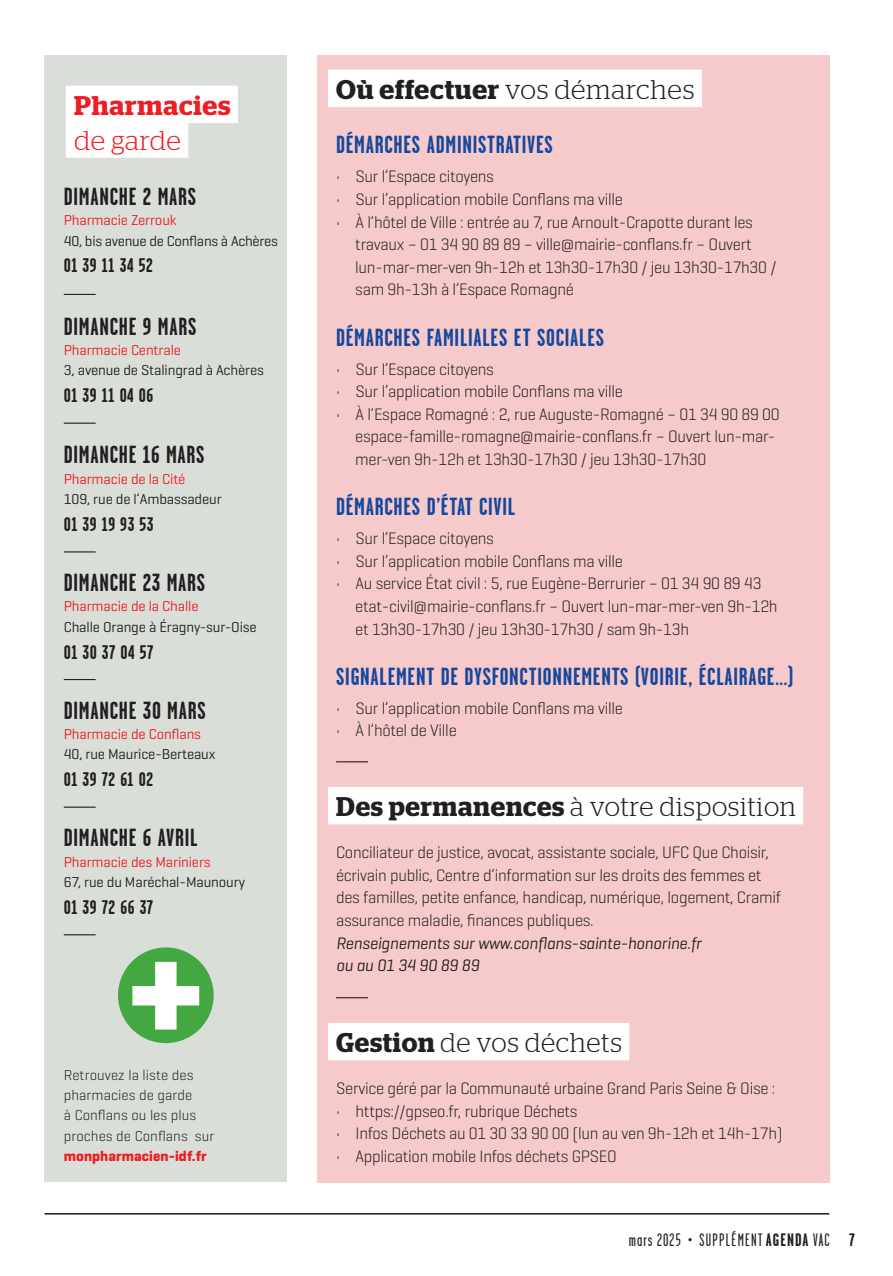
<style>
.page{position:relative;width:893px;height:1276px;background:#fff}
.page>*{position:absolute;margin:0;border:0;box-sizing:border-box;transform-origin:0 0}
.t1{font:300 27px "Stag";letter-spacing:.02em;color:#231f20}
.t2{font:600 27px "Stag";letter-spacing:.03em;color:#ee1d23}
.t3{font:300 27px "Stag";letter-spacing:.02em;color:#ee1d23}
.t4{font:700 24.75px "Garage Gothic";letter-spacing:.03em;color:#15489e}
.t5{font:700 24.75px "Garage Gothic";letter-spacing:.03em;color:#231f20}
.t6{font:700 19.8px "Garage Gothic";letter-spacing:.03em;color:#231f20}
.t7{font:18px "Garage Gothic FB";letter-spacing:.075em;color:#231f20}
.t8{font:300 16.88px/22.5px "Geogrotesque";letter-spacing:-.015em;color:#231f20}
.t9{font:italic 16.88px/22.5px "Geogrotesque";letter-spacing:-.01em;color:#231f20}
.t10{font:14.62px "Geogrotesque";letter-spacing:-.01em;color:#231f20}
.t11{font:14.62px "Geogrotesque";letter-spacing:-.01em;color:#ee1d23}
.t12{font:300 14.62px/20.2px "Geogrotesque";letter-spacing:.005em;color:#231f20}
.t13{font:700 14.62px "Geogrotesque";letter-spacing:.005em;color:#ee1d23}
.s1{font-weight:600}
.s2{font-family:"Garage Gothic";font-weight:700}
</style>
<div class="page">
<svg style="left:688px;top:1238px;width:4px;height:3px"></svg>
<hr style="left:45px;top:1213px;width:784px;height:1px;background:#231f20">
<div style="left:45px;top:56px;width:242px;height:1126px;background:#d9ded9"></div>
<hr style="left:64px;top:294px;width:32px;height:1px;background:#231f20">
<hr style="left:64px;top:422px;width:32px;height:2px;background:#231f20">
<hr style="left:64px;top:551px;width:32px;height:1px;background:#231f20">
<hr style="left:64px;top:679px;width:32px;height:1px;background:#231f20">
<hr style="left:64px;top:806px;width:32px;height:1px;background:#231f20">
<hr style="left:64px;top:934px;width:32px;height:1px;background:#231f20">
<div style="left:118px;top:947px;width:96px;height:96px;background:#43a842;border-radius:50%"></div>
<svg style="left:132px;top:962px;width:67px;height:67px"></svg>
<div style="left:66px;top:86px;width:172px;height:37px;background:#fff"></div>
<div style="left:66px;top:120px;width:122px;height:38px;background:#fff"></div>
<div style="left:317px;top:55px;width:513px;height:1127px;background:#f6c9ca"></div>
<div style="left:328px;top:70px;width:374px;height:37px;background:#fff"></div>
<div style="left:328px;top:787px;width:475px;height:37px;background:#fff"></div>
<div style="left:328px;top:1023px;width:301px;height:37px;background:#fff"></div>
<hr style="left:336px;top:761px;width:32px;height:1px;background:#231f20">
<hr style="left:336px;top:997px;width:32px;height:1px;background:#231f20">
<h1 class="t2" style="left:74px;top:90px;width:158px">Pharmacies</h1>
<h1 class="t3" style="left:74px;top:125px;width:108px">de garde</h1>
<h2 class="t5" style="left:64px;top:181px;width:134px">DIMANCHE 2 MARS</h2>
<p class="t11" style="left:64px;top:211px;width:114px">Pharmacie Zerrouk</p>
<p class="t10" style="left:64px;top:231px;width:216px">40, bis avenue de Conflans à Achères</p>
<p class="t6" style="left:64px;top:253px;width:90px">01 39 11 34 52</p>
<h2 class="t5" style="left:64px;top:311px;width:134px">DIMANCHE 9 MARS</h2>
<p class="t11" style="left:64px;top:341px;width:119px">Pharmacie Centrale</p>
<p class="t10" style="left:64px;top:361px;width:202px">3, avenue de Stalingrad à Achères</p>
<p class="t6" style="left:64px;top:383px;width:91px">01 39 11 04 06</p>
<h2 class="t5" style="left:64px;top:439px;width:142px">DIMANCHE 16 MARS</h2>
<p class="t11" style="left:64px;top:469px;width:123px">Pharmacie de la Cité</p>
<p class="t10" style="left:64px;top:490px;width:159px">109, rue de l’Ambassadeur</p>
<p class="t6" style="left:64px;top:512px;width:91px">01 39 19 93 53</p>
<h2 class="t5" style="left:64px;top:567px;width:143px">DIMANCHE 23 MARS</h2>
<p class="t11" style="left:64px;top:597px;width:136px">Pharmacie de la Challe</p>
<p class="t10" style="left:64px;top:617px;width:195px">Challe Orange à Éragny-sur-Oise</p>
<p class="t6" style="left:64px;top:639px;width:91px">01 30 37 04 57</p>
<h2 class="t5" style="left:64px;top:695px;width:144px">DIMANCHE 30 MARS</h2>
<p class="t11" style="left:64px;top:725px;width:139px">Pharmacie de Conflans</p>
<p class="t10" style="left:64px;top:745px;width:153px">40, rue Maurice-Berteaux</p>
<p class="t6" style="left:64px;top:767px;width:91px">01 39 72 61 02</p>
<h2 class="t5" style="left:64px;top:822px;width:135px">DIMANCHE 6 AVRIL</h2>
<p class="t11" style="left:64px;top:852px;width:148px">Pharmacie des Mariniers</p>
<p class="t10" style="left:64px;top:873px;width:183px">67, rue du Maréchal-Maunoury</p>
<p class="t6" style="left:64px;top:895px;width:91px">01 39 72 66 37</p>
<p class="t12" style="left:64px;top:1064px;width:152px">Retrouvez la liste des pharmacies de garde<br>à Conflans ou les plus proches de Conflans sur</p>
<p class="t13" style="left:64px;top:1146px;width:145px">monpharmacien-idf.fr</p>
<h1 class="t1" style="left:336px;top:74px;width:360px"><span class="s1">Où effectuer</span> vos démarches</h1>
<h2 class="t4" style="left:336px;top:130px;width:218px">DÉMARCHES ADMINISTRATIVES</h2>
<p class="t8" style="left:336px;top:165px;width:159px">• Sur l’Espace citoyens</p>
<p class="t8" style="left:336px;top:187px;width:288px">• Sur l’application mobile Conflans ma ville</p>
<p class="t8" style="left:355px;top:210px;width:423px;text-indent:-19px">• À l’hôtel de Ville : entrée au 7, rue Arnoult-Crapotte durant les travaux – 01 34 90 89 89 – ville@mairie-conflans.fr – Ouvert lun-mar-mer-ven 9h-12h et 13h30-17h30 / jeu 13h30-17h30 / sam 9h-13h à l’Espace Romagné</p>
<h2 class="t4" style="left:336px;top:322px;width:270px">DÉMARCHES FAMILIALES ET SOCIALES</h2>
<p class="t8" style="left:336px;top:357px;width:159px">• Sur l’Espace citoyens</p>
<p class="t8" style="left:336px;top:380px;width:288px">• Sur l’application mobile Conflans ma ville</p>
<p class="t8" style="left:355px;top:402px;width:426px;text-indent:-19px">• À l’Espace Romagné : 2, rue Auguste-Romagné – 01 34 90 89 00 espace-famille-romagne@mairie-conflans.fr – Ouvert lun-mar&shy;mer-ven 9h-12h et 13h30-17h30 / jeu 13h30-17h30</p>
<h2 class="t4" style="left:336px;top:491px;width:181px">DÉMARCHES D’ÉTAT CIVIL</h2>
<p class="t8" style="left:336px;top:526px;width:159px">• Sur l’Espace citoyens</p>
<p class="t8" style="left:336px;top:549px;width:288px">• Sur l’application mobile Conflans ma ville</p>
<p class="t8" style="left:355px;top:572px;width:424px;text-indent:-19px">• Au service État civil : 5, rue Eugène-Berrurier – 01 34 90 89 43 etat-civil@mairie-conflans.fr – Ouvert lun-mar-mer-ven 9h-12h et 13h30-17h30 / jeu 13h30-17h30 / sam 9h-13h</p>
<h2 class="t4" style="left:336px;top:661px;width:459px">SIGNALEMENT DE DYSFONCTIONNEMENTS (VOIRIE, ÉCLAIRAGE…)</h2>
<p class="t8" style="left:336px;top:696px;width:288px">• Sur l’application mobile Conflans ma ville</p>
<p class="t8" style="left:336px;top:719px;width:122px">• À l’hôtel de Ville</p>
<h1 class="t1" style="left:336px;top:791px;width:461px"><span class="s1">Des permanences</span> à votre disposition</h1>
<p class="t8" style="left:336px;top:840px;width:446px">Conciliateur de justice, avocat, assistante sociale, UFC Que Choisir, écrivain public, Centre d’information sur les droits des femmes et des familles, petite enfance, handicap, numérique, logement, Cramif assurance maladie, finances publiques.</p>
<p class="t9" style="left:336px;top:931px;width:367px">Renseignements sur www.conflans-sainte-honorine.fr ou au 01 34 90 89 89</p>
<h1 class="t1" style="left:336px;top:1027px;width:287px"><span class="s1">Gestion</span> de vos déchets</h1>
<p class="t8" style="left:336px;top:1076px;width:441px">Service géré par la Communauté urbaine Grand Paris Seine &amp; Oise :</p>
<p class="t8" style="left:336px;top:1099px;width:243px">• https://gpseo.fr, rubrique Déchets</p>
<p class="t8" style="left:336px;top:1121px;width:448px">• Infos Déchets au 01 30 33 90 00 (lun au ven 9h-12h et 14h-17h)</p>
<p class="t8" style="left:336px;top:1144px;width:282px">• Application mobile Infos déchets GPSEO</p>
<p class="t7" style="left:629px;top:1230px;width:227px">mars 2025 SUPPLÉMENT <span class="s2">AGENDA</span> VAC <span class="s2">7</span></p>
</div>
